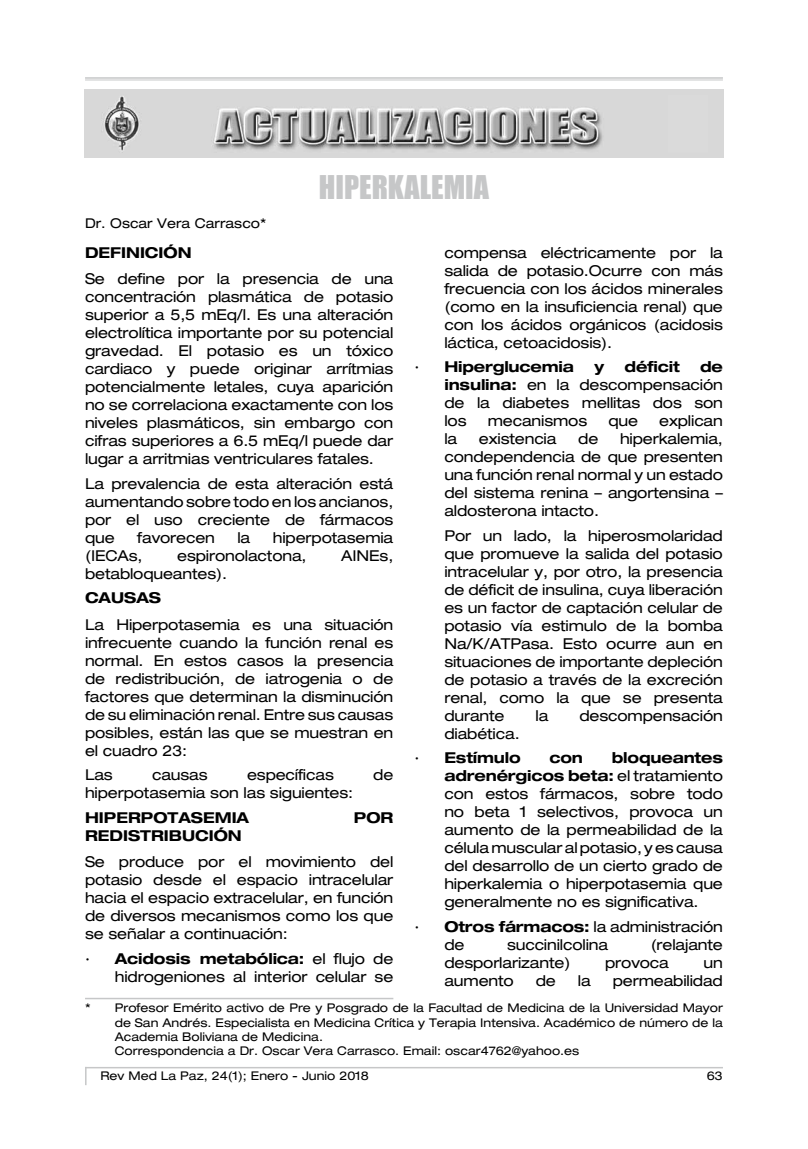
<style>
.page{position:relative;width:808px;height:1149px;background:#fff}
.page>*{position:absolute;margin:0;border:0;box-sizing:border-box;transform-origin:0 0}
.t1{font:30px "Impact";color:#c6c7c8}
.t2{font:expanded 15px/18px "Helvetica Neue LT Std";letter-spacing:-.01em;color:#000;text-align:justify}
.t3{font:700 expanded 15px "Helvetica Neue LT Std";color:#000}
.t4{font:expanded 13.5px "Helvetica Neue LT Std";color:#000}
.t5{font:expanded 12px/14.4px "Helvetica Neue LT Std";color:#000}
.s1{font-weight:400}
.s2{font-weight:700}
</style>
<div class="page">
<hr style="left:85px;top:77px;width:638px;height:2px;background:#c6c7c8">
<hr style="left:85px;top:80px;width:638px;height:1px;background:#c6c7c8">
<hr style="left:85px;top:1066px;width:638px;height:2px;background:#c6c7c8">
<svg style="left:85px;top:1066px;width:2px;height:18px"></svg>
<img style="left:85px;top:89px;width:638px;height:68px">
<hr style="left:85px;top:997px;width:308px;height:1px;background:#c6c7c8">
<h1 class="t1" style="left:319px;top:164px;width:172px">HIPERKALEMIA</h1>
<p class="t4" style="left:85px;top:215px;width:183px">Dr. Oscar Vera Carrasco*</p>
<p class="t3" style="left:85px;top:243px;width:108px">DEFINICIÓN</p>
<p class="t2" style="left:85px;top:270px;width:310px">Se define por la presencia de una concentración plasmática de potasio superior a 5,5 mEq/l. Es una alteración electrolítica importante por su potencial gravedad. El potasio es un tóxico cardiaco y puede originar arrítmias potencialmente letales, cuya aparición no se correlaciona exactamente con los niveles plasmáticos, sin embargo con cifras superiores a 6.5 mEq/l puede dar lugar a arritmias ventriculares fatales.</p>
<p class="t2" style="left:85px;top:474px;width:310px">La prevalencia de esta alteración está aumentando sobre todo en los ancianos, por el uso creciente de fármacos que</p>
<p class="t2" style="left:444px;top:243px;width:280px">compensa eléctricamente por la salida de potasio.Ocurre con más frecuencia con los ácidos minerales (como en la insuficiencia renal) que con los ácidos orgánicos (acidosis láctica, cetoacidosis).</p>
<p class="t3" style="left:415px;top:357px;width:161px"><span class="s1">·</span> Hiperglucemia</p>
<p class="t3" style="left:594px;top:357px;width:11px">y</p>
<p class="t3" style="left:624px;top:357px;width:57px">déficit</p>
<p class="t2" style="left:444px;top:357px;width:280px;text-indent:256px"><span class="s2">de insulina:</span> en la descompensación de la diabetes mellitas dos son los</p>
<p class="t2" style="left:488px;top:411px;width:101px">mecanismos</p>
<p class="t2" style="left:608px;top:411px;width:31px">que</p>
<p class="t2" style="left:659px;top:411px;width:65px">explican</p>
<p class="t2" style="left:444px;top:429px;width:280px;text-indent:176px">hiperkalemia, condependencia de que presenten una función renal normal y un estado del sistema renina – angortensina – aldosterona intacto.</p>
<p class="t2" style="left:444px;top:526px;width:280px">Por un lado, la hiperosmolaridad que promueve la salida del potasio intracelular y, por otro, la presencia de déficit de insulina, cuya liberación es un factor de captación celular de potasio vía estimulo de la bomba Na/K/ATPasa. Esto ocurre aun en situaciones de importante depleción de potasio a través de la excreción renal, como la que se presenta durante</p>
<p class="t2" style="left:444px;top:429px;width:14px">la</p>
<p class="t2" style="left:479px;top:429px;width:79px">existencia</p>
<p class="t2" style="left:578px;top:429px;width:22px">de</p>
<p class="t2" style="left:137px;top:528px;width:79px">favorecen</p>
<p class="t2" style="left:237px;top:528px;width:14px">la</p>
<p class="t2" style="left:273px;top:528px;width:122px">hiperpotasemia</p>
<p class="t2" style="left:85px;top:546px;width:59px">(IECAs,</p>
<p class="t2" style="left:177px;top:546px;width:131px">espironolactona,</p>
<p class="t2" style="left:341px;top:546px;width:54px">AINEs,</p>
<p class="t2" style="left:85px;top:564px;width:144px">betabloqueantes).</p>
<p class="t3" style="left:85px;top:588px;width:78px">CAUSAS</p>
<p class="t2" style="left:85px;top:615px;width:310px">La Hiperpotasemia es una situación infrecuente cuando la función renal es normal. En estos casos la presencia de redistribución, de iatrogenia o de factores que determinan la disminución de su eliminación renal. Entre sus causas posibles, están las que se muestran en el cuadro 23:</p>
<p class="t2" style="left:85px;top:765px;width:29px">Las</p>
<p class="t2" style="left:152px;top:765px;width:57px">causas</p>
<p class="t2" style="left:247px;top:765px;width:88px">específicas</p>
<p class="t2" style="left:373px;top:765px;width:22px">de</p>
<p class="t2" style="left:85px;top:783px;width:270px">hiperpotasemia son las siguientes:</p>
<p class="t3" style="left:85px;top:807px;width:166px">HIPERPOTASEMIA</p>
<p class="t3" style="left:354px;top:807px;width:41px">POR</p>
<p class="t3" style="left:85px;top:825px;width:158px">REDISTRIBUCIÓN</p>
<p class="t2" style="left:85px;top:852px;width:310px">Se produce por el movimiento del potasio desde el espacio intracelular hacia el espacio extracelular, en función de diversos mecanismos como los que se señalar a continuación:</p>
<p class="t2" style="left:85px;top:948px;width:310px;text-align:right">· <span class="s2">Acidosis metabólica:</span> el flujo de hidrogeniones al interior celular se</p>
<p class="t2" style="left:536px;top:706px;width:14px">la</p>
<p class="t2" style="left:579px;top:706px;width:145px">descompensación</p>
<p class="t2" style="left:415px;top:721px;width:108px;line-height:24.3px;text-align:right">diabética.<br>· <span class="s2">Estímulo</span></p>
<p class="t2" style="left:444px;top:748px;width:280px;text-indent:167px"><span class="s2">bloqueantes adrenérgicos beta:</span> el tratamiento con estos fármacos, sobre todo no beta 1 selectivos, provoca un aumento de la permeabilidad de la célula muscular al potasio, y es causa del desarrollo de un cierto grado de hiperkalemia o hiperpotasemia que generalmente no es significativa.</p>
<p class="t2" style="left:444px;top:916px;width:280px;text-indent:-30px">· <span class="s2">Otros fármacos:</span> la administración de</p>
<p class="t3" style="left:549px;top:748px;width:35px">con</p>
<p class="t2" style="left:507px;top:934px;width:103px">succinilcolina</p>
<p class="t2" style="left:651px;top:934px;width:74px">(relajante</p>
<p class="t2" style="left:444px;top:952px;width:128px">desporlarizante)</p>
<p class="t2" style="left:605px;top:952px;width:65px">provoca</p>
<p class="t2" style="left:704px;top:952px;width:21px">un</p>
<p class="t2" style="left:444px;top:970px;width:71px">aumento</p>
<p class="t2" style="left:536px;top:970px;width:22px">de</p>
<p class="t2" style="left:578px;top:970px;width:14px">la</p>
<p class="t2" style="left:613px;top:970px;width:112px">permeabilidad</p>
<p class="t5" style="left:115px;top:1000px;width:610px;text-indent:-30px">* Profesor Emérito activo de Pre y Posgrado de la Facultad de Medicina de la Universidad Mayor de San Andrés. Especialista en Medicina Crítica y Terapia Intensiva. Académico de número de la Academia Boliviana de Medicina.<br>Correspondencia a Dr. Oscar Vera Carrasco. Email: oscar4762@yahoo.es</p>
<p class="t5" style="left:100px;top:1068px;width:270px">Rev Med La Paz, 24(1); Enero - Junio 2018</p>
<p class="t5" style="left:707px;top:1067px;width:18px">63</p>
</div>
